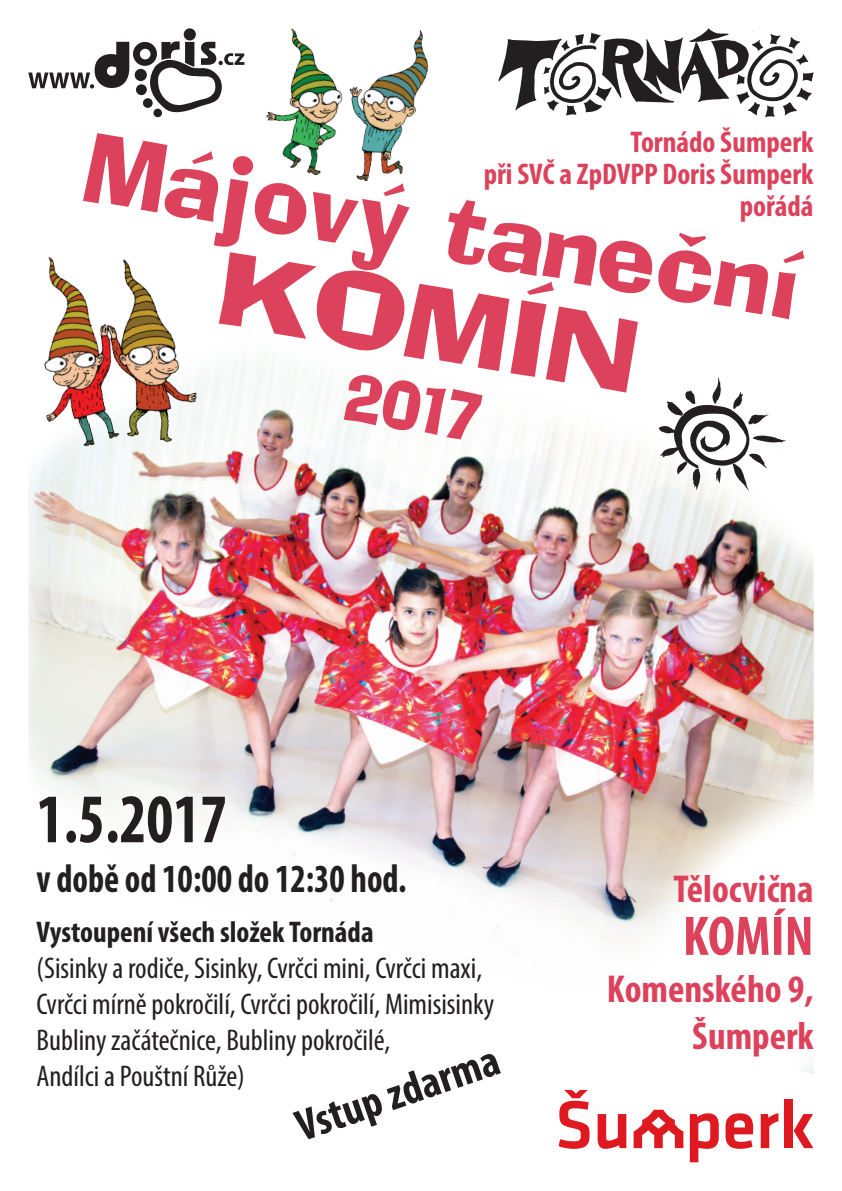
<style>
.page{position:relative;width:842px;height:1191px;background:#fff}
.page>*{position:absolute;margin:0;border:0;box-sizing:border-box;transform-origin:0 0}
.t1{font:100px "Adelaide CE";color:#dc425b;scale:1.2 1}
.t2{font:93.6px "Adelaide CE";color:#dc425b}
.t3{font:700 condensed 70px "Myriad Pro";color:#231f20;scale:.9 1}
.t4{font:62.4px "Adelaide CE";color:#dc425b}
.t5{font:700 condensed 56.2px "Myriad Pro";color:#dc425b}
.t6{font:700 condensed 44.7px "Myriad Pro";color:#231f20}
.t7{font:700 condensed 40px "Myriad Pro";color:#231f20;scale:.9 1}
.t8{font:700 condensed 39px/46.8px "Myriad Pro";color:#dc425b;text-align:right}
.t9{font:condensed 30px/36px "Myriad Pro";color:#231f20}
.t10{font:700 condensed 30px/32px "Myriad Pro";color:#dc425b;text-align:right}
.t11{font:700 condensed 30px "Myriad Pro";color:#231f20}
</style>
<div class="page">
<img style="left:28px;top:360px;width:786px;height:714px">
<svg style="left:658px;top:377px;width:128px;height:118px"></svg>
<div style="left:153px;top:109px;width:9px;height:8px;background:#231f20;border-radius:50%"></div>
<div style="left:184px;top:28px;width:12px;height:12px;background:#231f20;border-radius:50%"></div>
<svg style="left:28px;top:41px;width:216px;height:72px"></svg>
<img style="left:28px;top:257px;width:186px;height:219px">
<img style="left:266px;top:28px;width:163px;height:154px">
<svg style="left:725px;top:1113px;width:28px;height:35px"></svg>
<svg style="left:598px;top:1114px;width:28px;height:34px"></svg>
<svg style="left:559px;top:1090px;width:31px;height:58px"></svg>
<svg style="left:690px;top:1113px;width:29px;height:49px"></svg>
<svg style="left:784px;top:1099px;width:29px;height:49px"></svg>
<svg style="left:634px;top:1109px;width:49px;height:39px"></svg>
<svg style="left:761px;top:1113px;width:17px;height:35px"></svg>
<svg style="left:498px;top:28px;width:316px;height:89px"></svg>
<p class="t10" style="left:484px;top:126px;width:331px">Tornádo Šumperk<br>při SVČ a ZpDVPP Doris Šumperk</p>
<h2 class="t2" style="left:97px;top:107px;width:726px;rotate:10deg">Májový taneční</h2>
<p class="t10" style="left:740px;top:190px;width:75px">pořádá</p>
<h1 class="t1" style="left:227px;top:228px;width:355px;rotate:9deg">KOMÍN</h1>
<h3 class="t4" style="left:352px;top:358px;width:138px;rotate:10deg">2017</h3>
<h3 class="t3" style="left:37px;top:775px;width:213px">1.5.2017</h3>
<h3 class="t7" style="left:37px;top:854px;width:413px">v době od 10:00 do 12:30 hod.</h3>
<p class="t11" style="left:37px;top:913px;width:339px">Vystoupení všech složek Tornáda</p>
<p class="t9" style="left:37px;top:950px;width:459px">(Sisinky a rodiče, Sisinky, Cvrčci mini, Cvrčci maxi, Cvrčci mírně pokročilí, Cvrčci pokročilí, Mimisisinky Bubliny začátečnice, Bubliny pokročilé,<br>Andílci a Pouštní Růže)</p>
<h3 class="t6" style="left:288px;top:1101px;width:214px;rotate:-19deg">Vstup zdarma</h3>
<h3 class="t8" style="left:673px;top:864px;width:142px">Tělocvična</h3>
<h3 class="t5" style="left:683px;top:901px;width:132px">KOMÍN</h3>
<h3 class="t8" style="left:607px;top:964px;width:208px">Komenského 9,<br>Šumperk</h3>
</div>
